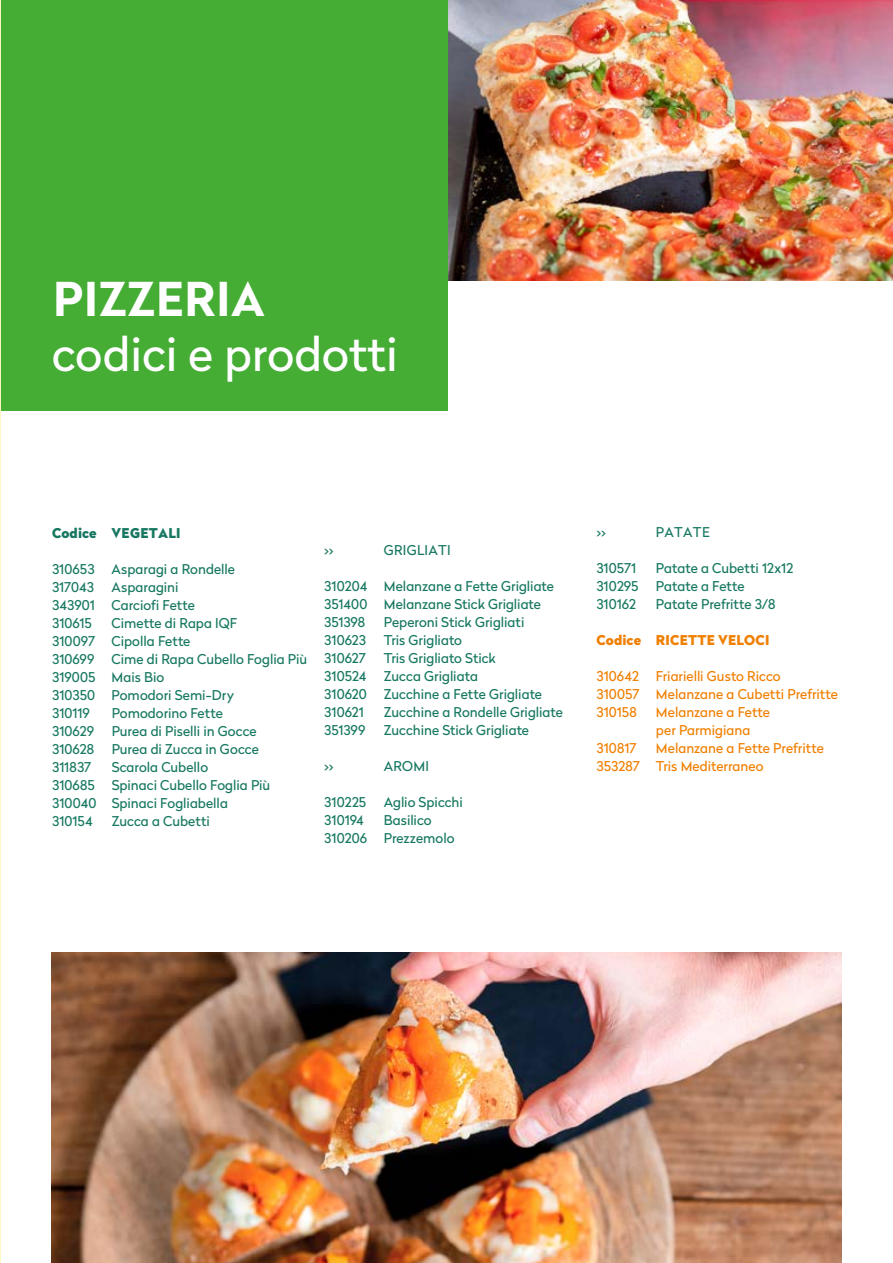
<style>
.page{position:relative;width:893px;height:1263px;background:#fff}
.page>*{position:absolute;margin:0;border:0;box-sizing:border-box;transform-origin:0 0}
.t1{font:46.5px "Radikal";color:#fff}
.t2{font:700 46.5px "Radikal";letter-spacing:.02em;color:#fff}
.t3{font:13.5px/18px "Radikal";color:#177861}
.t4{font:13.5px/18px "Radikal";color:#f07f00}
.t5{font:900 13.5px "Radikal";letter-spacing:.02em;color:#f07f00}
.t6{font:900 13.5px "Radikal";letter-spacing:.02em;color:#177861}
.t7{font:13.5px "Radikal";letter-spacing:.02em;color:#177861}
</style>
<div class="page">
<img style="left:51px;top:952px;width:791px;height:311px">
<img style="left:448px;top:0;width:445px;height:280px">
<div style="left:1px;top:0;width:447px;height:411px;background:#45ac34"></div>
<h1 class="t2" style="left:53px;top:264px;width:213px">PIZZERIA</h1>
<h1 class="t1" style="left:52px;top:321px;width:347px">codici e prodotti</h1>
<p class="t6" style="left:52px;top:522px;width:130px">Codice VEGETALI</p>
<p class="t3" style="left:52px;top:559px;width:44px">310653</p>
<p class="t3" style="left:112px;top:559px;width:125px">Asparagi a Rondelle</p>
<p class="t3" style="left:52px;top:577px;width:43px">317043</p>
<p class="t3" style="left:52px;top:577px;width:144px;text-indent:60px">Asparagini<br>343901 Carciofi Fette<br>310615</p>
<p class="t3" style="left:52px;top:613px;width:187px;text-indent:60px">Cimette di Rapa IQF<br>310097 Cipolla Fette<br>310699</p>
<p class="t3" style="left:52px;top:649px;width:257px;text-indent:60px">Cime di Rapa Cubello Foglia Più<br>319005 Mais Bio<br>310350 Pomodori Semi-Dry<br>310119</p>
<p class="t3" style="left:112px;top:703px;width:113px">Pomodorino Fette</p>
<p class="t3" style="left:52px;top:721px;width:43px">310629</p>
<p class="t3" style="left:112px;top:721px;width:147px">Purea di Piselli in Gocce</p>
<p class="t3" style="left:52px;top:739px;width:43px">310628</p>
<p class="t3" style="left:112px;top:739px;width:149px">Purea di Zucca in Gocce</p>
<p class="t3" style="left:52px;top:757px;width:41px">311837</p>
<p class="t3" style="left:52px;top:757px;width:220px;text-indent:60px">Scarola Cubello<br>310685 Spinaci Cubello Foglia Più<br>310040 Spinaci Fogliabella<br>310154</p>
<p class="t3" style="left:112px;top:811px;width:100px">Zucca a Cubetti</p>
<p class="t3" style="left:324px;top:541px;width:11px">››</p>
<p class="t7" style="left:384px;top:541px;width:68px">GRIGLIATI</p>
<p class="t3" style="left:324px;top:577px;width:231px">310204 Melanzane a Fette Grigliate<br>351400 Melanzane Stick Grigliate<br>351398</p>
<p class="t3" style="left:384px;top:613px;width:142px">Peperoni Stick Grigliati</p>
<p class="t3" style="left:324px;top:631px;width:43px">310623</p>
<p class="t3" style="left:384px;top:631px;width:80px">Tris Grigliato</p>
<p class="t3" style="left:324px;top:649px;width:43px">310627</p>
<p class="t3" style="left:384px;top:649px;width:114px">Tris Grigliato Stick</p>
<p class="t3" style="left:324px;top:667px;width:44px">310524</p>
<p class="t3" style="left:384px;top:667px;width:96px">Zucca Grigliata</p>
<p class="t3" style="left:324px;top:685px;width:44px">310620</p>
<p class="t3" style="left:384px;top:685px;width:160px">Zucchine a Fette Grigliate</p>
<p class="t3" style="left:324px;top:703px;width:41px">310621</p>
<p class="t3" style="left:384px;top:703px;width:181px">Zucchine a Rondelle Grigliate</p>
<p class="t3" style="left:324px;top:721px;width:43px">351399</p>
<p class="t3" style="left:384px;top:721px;width:147px">Zucchine Stick Grigliate</p>
<p class="t3" style="left:324px;top:757px;width:11px">››</p>
<p class="t3" style="left:384px;top:757px;width:47px">AROMI</p>
<p class="t3" style="left:324px;top:793px;width:43px">310225</p>
<p class="t3" style="left:384px;top:793px;width:81px">Aglio Spicchi</p>
<p class="t3" style="left:324px;top:811px;width:41px">310194</p>
<p class="t3" style="left:324px;top:811px;width:132px;text-indent:60px">Basilico<br>310206 Prezzemolo</p>
<p class="t3" style="left:596px;top:523px;width:11px">››</p>
<p class="t3" style="left:656px;top:523px;width:55px">PATATE</p>
<p class="t3" style="left:596px;top:559px;width:41px">310571</p>
<p class="t3" style="left:656px;top:559px;width:139px">Patate a Cubetti 12x12</p>
<p class="t3" style="left:596px;top:577px;width:44px">310295</p>
<p class="t3" style="left:656px;top:577px;width:90px">Patate a Fette</p>
<p class="t3" style="left:596px;top:595px;width:41px">310162</p>
<p class="t3" style="left:656px;top:595px;width:121px">Patate Prefritte 3/8</p>
<p class="t5" style="left:596px;top:630px;width:175px">Codice RICETTE VELOCI</p>
<p class="t4" style="left:596px;top:667px;width:44px">310642</p>
<p class="t4" style="left:596px;top:667px;width:243px;text-indent:60px">Friarielli Gusto Ricco<br>310057 Melanzane a Cubetti Prefritte<br>310158</p>
<p class="t4" style="left:656px;top:703px;width:116px">Melanzane a Fette per Parmigiana</p>
<p class="t4" style="left:596px;top:739px;width:229px;text-indent:60px">Melanzane a Fette Prefritte<br>353287 Tris Mediterraneo</p>
<p class="t4" style="left:596px;top:739px;width:42px">310817</p>
</div>
